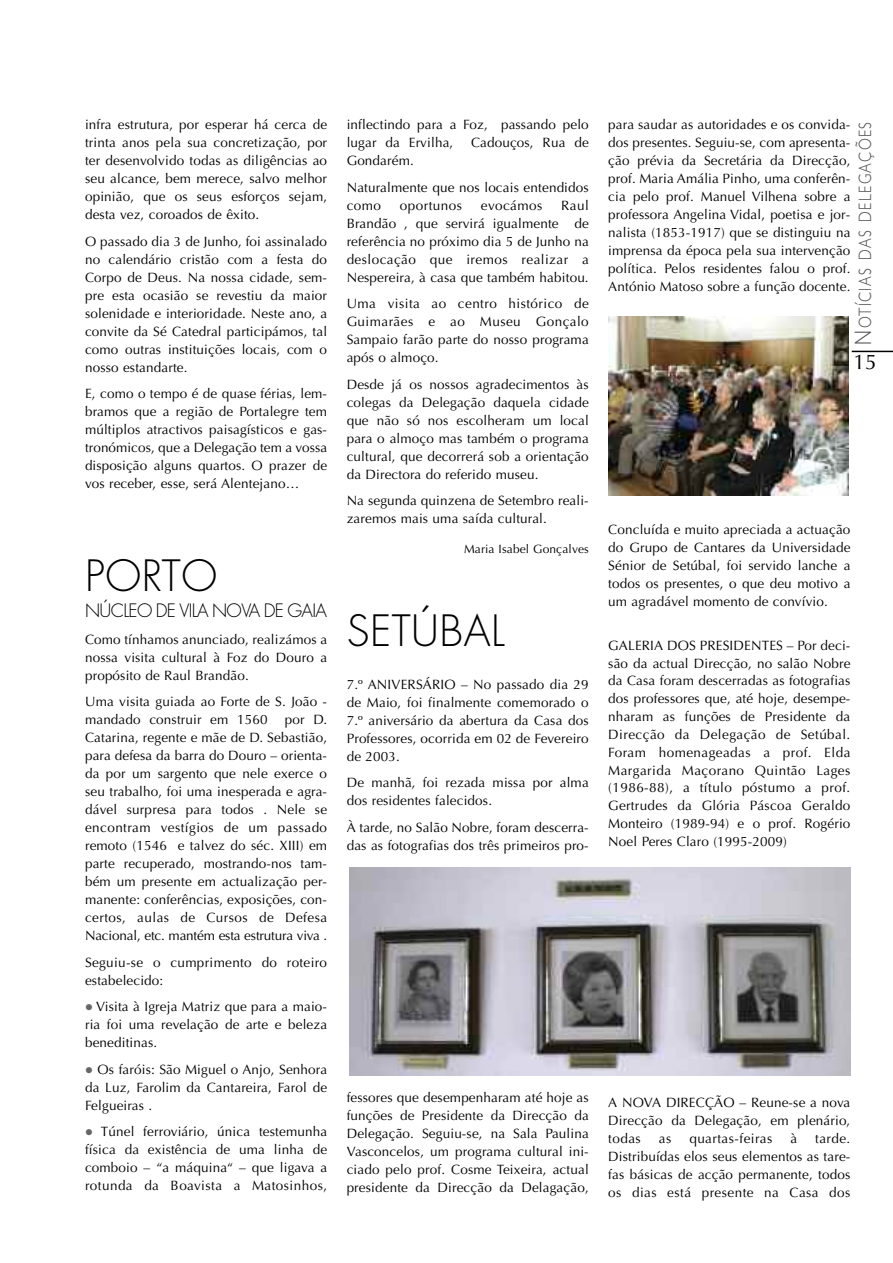
<style>
.page{position:relative;width:893px;height:1263px;background:#fff}
.page>*{position:absolute;margin:0;border:0;box-sizing:border-box;transform-origin:0 0}
.t1{font:300 42px "Futura Std";letter-spacing:.01em;color:#000}
.t2{font:21px "Optima";color:#000}
.t3{font:300 18px "Futura Std";letter-spacing:-.035em;color:#000}
.t4{font:300 18px "Gill Sans";letter-spacing:.1em;color:#4d4d4d;scale:.8 1}
.t5{font:13.5px/18px "Optima";letter-spacing:.01em;color:#000;text-align:justify}
.t6{font:13.5px "Optima";letter-spacing:.035em;color:#000}
.t7{font:12px "Optima";letter-spacing:.01em;color:#000}
.s1{color:#666}
.s2{font-size:24px}
</style>
<div class="page">
<img style="left:350px;top:868px;width:500px;height:208px">
<img style="left:608px;top:317px;width:241px;height:178px">
<hr style="left:852px;top:351px;width:41px;height:1px;background:#000">
<p class="t5" style="left:85px;top:117px;width:244px">infra estrutura, por esperar há cerca de trinta anos pela sua concretização, por ter desenvolvido todas as diligências ao seu alcance, bem merece, salvo melhor opinião, que os seus esforços sejam, desta vez, coroados de êxito.</p>
<p class="t5" style="left:85px;top:233px;width:244px">O passado dia 3 de Junho, foi assinalado no calendário cristão com a festa do Corpo de Deus. Na nossa cidade, sem&shy;pre esta ocasião se revestiu da maior solenidade e interioridade. Neste ano, a convite da Sé Catedral participámos, tal como outras instituições locais, com o nosso estandarte.</p>
<p class="t5" style="left:85px;top:386px;width:244px">E, como o tempo é de quase férias, lem&shy;bramos que a região de Portalegre tem múltiplos atractivos paisagísticos e gas&shy;tronómicos, que a Delegação tem a vossa disposição alguns quartos. O prazer de vos receber, esse, será Alentejano…</p>
<h1 class="t1" style="left:85px;top:556px;width:134px">PORTO</h1>
<h3 class="t3" style="left:85px;top:602px;width:244px">NÚCLEO DE VILA NOVA DE GAIA</h3>
<p class="t5" style="left:85px;top:632px;width:244px">Como tínhamos anunciado, realizámos a nossa visita cultural à Foz do Douro a propósito de Raul Brandão.</p>
<p class="t5" style="left:85px;top:694px;width:244px">Uma visita guiada ao Forte de S. João - mandado construir em 1560</p>
<p class="t5" style="left:85px;top:712px;width:244px;text-indent:200px">por D.<br>Catarina, regente e mãe de D. Sebastião, para defesa da barra do Douro – orienta&shy;da por um sargento que nele exerce o seu trabalho, foi uma inesperada e agra&shy;dável surpresa para todos . Nele se encontram vestígios de um passado remoto (1546 e talvez do séc. XIII) em parte recuperado, mostrando-nos tam&shy;bém um presente em actualização per&shy;manente: conferências, exposições, con&shy;certos, aulas de Cursos de Defesa Nacional, etc. mantém esta estrutura viva .</p>
<p class="t5" style="left:85px;top:955px;width:244px">Seguiu-se o cumprimento do roteiro estabelecido:</p>
<p class="t5" style="left:85px;top:999px;width:244px"><span class="s1">●</span> Visita à Igreja Matriz que para a maio&shy;ria foi uma revelação de arte e beleza beneditinas.</p>
<p class="t5" style="left:85px;top:1062px;width:244px"><span class="s1">●</span> Os faróis: São Miguel o Anjo, Senhora da Luz, Farolim da Cantareira, Farol de Felgueiras .</p>
<p class="t5" style="left:85px;top:1124px;width:244px"><span class="s1">●</span> Túnel ferroviário, única testemunha física da existência de uma linha de comboio – “a máquina“ – que ligava a rotunda da Boavista a Matosinhos,</p>
<p class="t5" style="left:347px;top:117px;width:244px">inflectindo para a Foz, passando pelo lugar da Ervilha,</p>
<p class="t5" style="left:471px;top:135px;width:119px">Cadouços, Rua de</p>
<p class="t5" style="left:347px;top:149px;width:244px;line-height:26.5px">Gondarém.<br>Naturalmente que nos locais entendidos</p>
<p class="t5" style="left:347px;top:197px;width:36px">como</p>
<p class="t6" style="left:400px;top:200px;width:64px">oportunos</p>
<p class="t6" style="left:481px;top:200px;width:63px">evocámos</p>
<p class="t5" style="left:347px;top:197px;width:244px;text-indent:214px">Raul Brandão , que servirá igualmente de referência no próximo dia 5 de Junho na deslocação que iremos realizar a Nespereira, à casa que também habitou.</p>
<p class="t5" style="left:347px;top:296px;width:244px">Uma visita ao centro histórico de Guimarães e ao Museu Gonçalo Sampaio farão parte do nosso programa após o almoço.</p>
<p class="t5" style="left:347px;top:376px;width:244px">Desde já os nossos agradecimentos às colegas da Delegação daquela cidade que não só nos escolheram um local para o almoço mas também o programa cultural, que decorrerá sob a orientação da Directora do referido museu.</p>
<p class="t5" style="left:347px;top:493px;width:244px">Na segunda quinzena de Setembro reali&shy;zaremos mais uma saída cultural.</p>
<p class="t7" style="left:464px;top:544px;width:126px">Maria Isabel Gonçalves</p>
<h1 class="t1" style="left:347px;top:612px;width:160px">SETÚBAL</h1>
<p class="t5" style="left:347px;top:677px;width:244px">7.º ANIVERSÁRIO – No passado dia 29 de Maio, foi finalmente comemorado o 7.º aniversário da abertura da Casa dos Professores, ocorrida em 02 de Fevereiro de 2003.</p>
<p class="t5" style="left:347px;top:775px;width:244px">De manhã, foi rezada missa por alma dos residentes falecidos.</p>
<p class="t5" style="left:347px;top:820px;width:244px">À tarde, no Salão Nobre, foram descerra&shy;das as fotografias dos três primeiros pro-</p>
<p class="t5" style="left:347px;top:1090px;width:244px">fessores que desempenharam até hoje as funções de Presidente da Direcção da Delegação. Seguiu-se, na Sala Paulina Vasconcelos, um programa cultural ini&shy;ciado pelo prof. Cosme Teixeira, actual presidente da Direcção da Delagação,</p>
<p class="t5" style="left:608px;top:117px;width:244px">para saudar as autoridades e os convida&shy;dos presentes. Seguiu-se, com apresenta&shy;ção prévia da Secretária da Direcção, prof. Maria Amália Pinho, uma conferên&shy;cia pelo prof. Manuel Vilhena sobre a professora Angelina Vidal, poetisa e jor&shy;nalista (1853-1917) que se distinguiu na imprensa da época pela sua intervenção política. Pelos residentes falou o prof.<br>António Matoso sobre a função docente.</p>
<h3 class="t4" style="left:858px;top:344px;width:280px;rotate:-90deg"><span class="s2">N</span>OTÍCIAS DAS DELEGAÇÕES</h3>
<h2 class="t2" style="left:853px;top:354px;width:25px">15</h2>
<p class="t5" style="left:608px;top:521px;width:244px">Concluída e muito apreciada a actuação do Grupo de Cantares da Universidade Sénior de Setúbal, foi servido lanche a todos os presentes, o que deu motivo a um agradável momento de convívio.</p>
<p class="t5" style="left:608px;top:637px;width:244px">GALERIA DOS PRESIDENTES – Por deci&shy;são da actual Direcção, no salão Nobre da Casa foram descerradas as fotografias dos professores que, até hoje, desempe&shy;nharam as funções de Presidente da Direcção da Delegação de Setúbal.<br>Foram homenageadas a prof. Elda Margarida Maçorano Quintão Lages (1986-88), a título póstumo a prof.<br>Gertrudes da Glória Páscoa Geraldo Monteiro (1989-94) e o prof. Rogério Noel Peres Claro (1995-2009)</p>
<p class="t5" style="left:608px;top:1094px;width:244px">A NOVA DIRECÇÃO – Reune-se a nova Direcção da Delegação, em plenário, todas</p>
<p class="t5" style="left:659px;top:1130px;width:14px">as</p>
<p class="t6" style="left:689px;top:1132px;width:84px">quartas-feiras</p>
<p class="t5" style="left:790px;top:1130px;width:8px">à</p>
<p class="t5" style="left:608px;top:1130px;width:244px;text-indent:207px">tarde.<br>Distribuídas elos seus elementos as tare&shy;fas básicas de acção permanente, todos os dias está presente na Casa dos</p>
</div>
